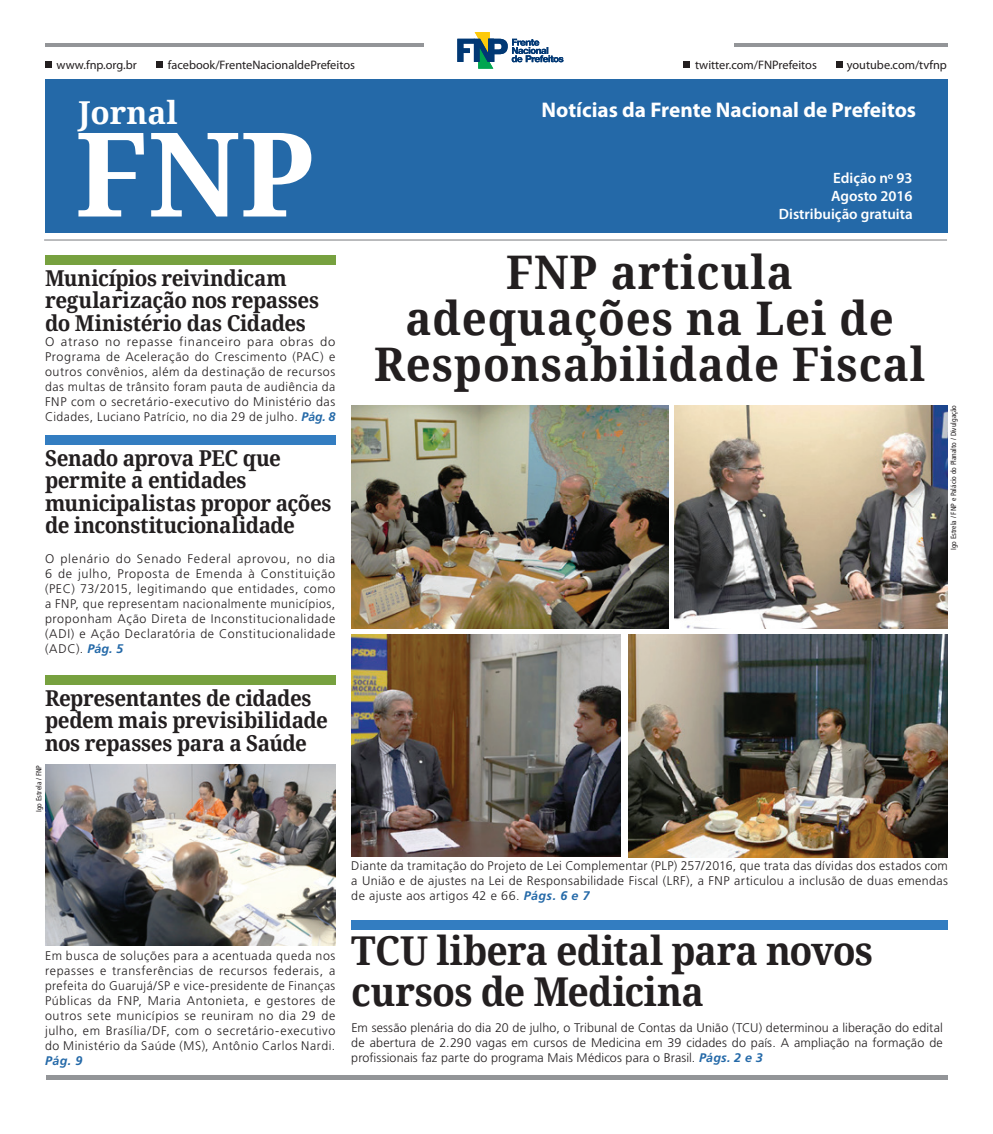
<style>
.page{position:relative;width:993px;height:1134px;background:#fff}
.page>*{position:absolute;margin:0;border:0;box-sizing:border-box;transform-origin:0 0}
.t1{font:700 117px "Droid Serif";color:#fff}
.t2{font:700 46.38px/46.2px "Droid Serif";letter-spacing:.02em;color:#231f20;text-align:center;scale:.94 1}
.t3{font:700 39.75px/41.2px "Droid Serif";letter-spacing:-.025em;color:#231f20;scale:.94 1}
.t4{font:700 31.62px "Droid Serif";color:#fff}
.t5{font:700 21.88px/22.5px "Droid Serif";letter-spacing:-.02em;color:#231f20;scale:.94 1}
.t6{font:700 21.25px "Myriad Pro";color:#fff}
.t7{font:600 15px/18px "Myriad Pro";color:#fff;text-align:right}
.t8{font:300 12.5px/15px "Frutiger LT Std";letter-spacing:.04em;color:#231f20;text-align:justify}
.t9{font:300 12.5px/15px "Frutiger LT Std";letter-spacing:.04em;color:#231f20;text-align:justify;scale:1.04 1}
.t10{font:italic 700 12.5px "Frutiger LT Std";color:#2469a8}
.t11{font:12.38px "Myriad Pro";color:#231f20}
.t12{font:condensed 7.5px "Frutiger LT Std";color:#231f20}
.s1{font-weight:700;font-style:italic;color:#2469a8}
</style>
<div class="page">
<img style="left:351px;top:635px;width:269px;height:222px">
<hr style="left:45px;top:43px;width:378px;height:4px;background:#939598">
<hr style="left:734px;top:43px;width:213px;height:4px;background:#939598">
<div style="left:45px;top:79px;width:902px;height:153px;background:#2469a8"></div>
<div style="left:683px;top:61px;width:7px;height:7px;background:#231f20"></div>
<div style="left:156px;top:61px;width:7px;height:7px;background:#231f20"></div>
<div style="left:45px;top:61px;width:7px;height:7px;background:#231f20"></div>
<div style="left:836px;top:61px;width:6px;height:7px;background:#231f20"></div>
<svg style="left:457px;top:32px;width:106px;height:37px"></svg>
<hr style="left:44px;top:239px;width:902px;height:2px;background:#939598">
<div style="left:45px;top:435px;width:290px;height:9px;background:#337dc1"></div>
<div style="left:45px;top:255px;width:290px;height:9px;background:#77a13f"></div>
<div style="left:45px;top:675px;width:290px;height:9px;background:#77a13f"></div>
<div style="left:351px;top:920px;width:596px;height:9px;background:#337dc1"></div>
<hr style="left:47px;top:1076px;width:900px;height:4px;background:#939598">
<img style="left:45px;top:764px;width:290px;height:181px">
<img style="left:674px;top:405px;width:273px;height:223px">
<img style="left:628px;top:635px;width:319px;height:223px">
<img style="left:351px;top:405px;width:317px;height:223px">
<p class="t11" style="left:56px;top:57px;width:82px">www.fnp.org.br</p>
<p class="t11" style="left:168px;top:57px;width:188px">facebook/FrenteNacionaldePrefeitos</p>
<p class="t11" style="left:694px;top:57px;width:123px">twitter.com/FNPrefeitos</p>
<p class="t11" style="left:846px;top:57px;width:101px">youtube.com/tvfnp</p>
<h3 class="t6" style="left:541px;top:96px;width:376px">Notícias da Frente Nacional de Prefeitos</h3>
<h1 class="t1" style="left:75px;top:93px;width:241px">FNP</h1>
<h3 class="t4" style="left:79px;top:91px;width:100px">Jornal</h3>
<p class="t7" style="left:778px;top:169px;width:135px">Edição nº 93<br>Agosto 2016<br>Distribuição gratuita</p>
<h3 class="t5" style="left:45px;top:266px;width:293px">Municípios reivindicam regularização nos repasses do Ministério das Cidades</h3>
<p class="t9" style="left:45px;top:334px;width:280px">O atraso no repasse financeiro para obras do Programa de Aceleração do Crescimento (PAC) e outros convênios, além da destinação de recursos das multas de trânsito foram pauta de audiência da FNP com o secretário-executivo do Ministério das Cidades, Luciano Patrício, no dia 29 de julho. <span class="s1">Pág. 8</span></p>
<h3 class="t5" style="left:45px;top:446px;width:306px">Senado aprova PEC que permite a entidades municipalistas propor ações de inconstitucionalidade</h3>
<p class="t8" style="left:45px;top:552px;width:292px">O plenário do Senado Federal aprovou, no dia 6 de julho, Proposta de Emenda à Constituição (PEC) 73/2015, legitimando que entidades, como a FNP, que representam nacionalmente municípios, proponham Ação Direta de Inconstitucionalidade (ADI) e Ação Declaratória de Constitucionalidade (ADC). <span class="s1">Pág. 5</span></p>
<h3 class="t5" style="left:45px;top:686px;width:302px">Representantes de cidades pedem mais previsibilidade nos repasses para a Saúde</h3>
<p class="t12" style="left:35px;top:812px;width:48px;rotate:-90deg">Igo Estrela / FNP</p>
<h2 class="t2" style="left:374px;top:247px;width:587px">FNP articula adequações na Lei de<br>Responsabilidade Fiscal</h2>
<p class="t12" style="left:948px;top:550px;width:147px;rotate:-90deg">Igo Estrela / FNP e Palácio do Planalto / Divulgação</p>
<p class="t8" style="left:45px;top:948px;width:292px">Em busca de soluções para a acentuada queda nos repasses e transferências de recursos federais, a prefeita do Guarujá/SP e vice-presidente de Finanças Públicas da FNP, Maria Antonieta, e gestores de outros sete municípios se reuniram no dia 29 de julho, em Brasília/DF, com o secretário-executivo do Ministério da Saúde (MS), Antônio Carlos Nardi.</p>
<p class="t10" style="left:45px;top:1053px;width:39px">Pág. 9</p>
<p class="t8" style="left:351px;top:858px;width:598px">Diante da tramitação do Projeto de Lei Complementar (PLP) 257/2016, que trata das dívidas dos estados com a União e de ajustes na Lei de Responsabilidade Fiscal (LRF), a FNP articulou a inclusão de duas emendas de ajuste aos artigos 42 e 66. <span class="s1">Págs. 6 e 7</span></p>
<h3 class="t3" style="left:351px;top:929px;width:556px">TCU libera edital para novos cursos de Medicina</h3>
<p class="t8" style="left:351px;top:1020px;width:592px">Em sessão plenária do dia 20 de julho, o Tribunal de Contas da União (TCU) determinou a liberação do edital de abertura de 2.290 vagas em cursos de Medicina em 39 cidades do país. A ampliação na formação de profissionais faz parte do programa Mais Médicos para o Brasil. <span class="s1">Págs. 2 e 3</span></p>
</div>
